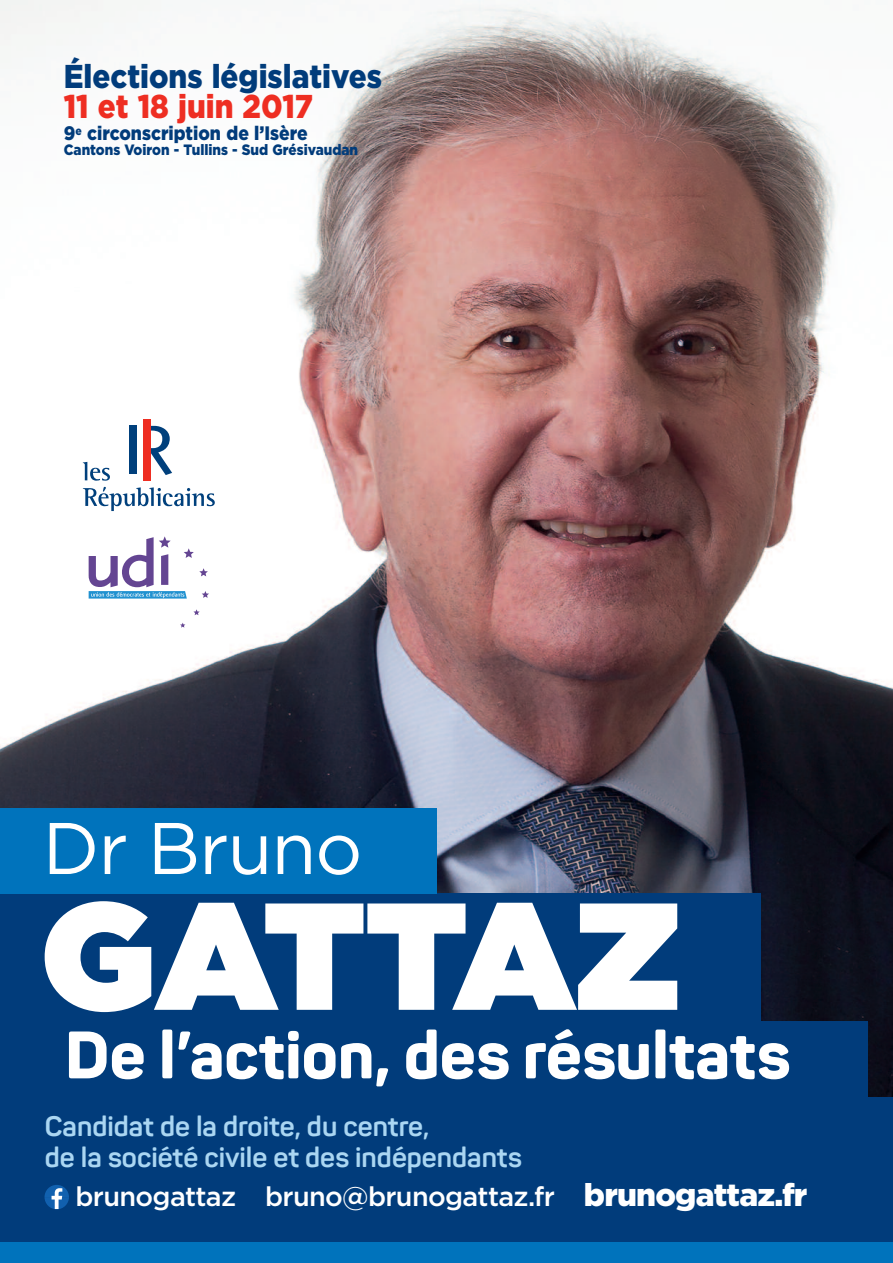
<style>
.page{position:relative;width:893px;height:1263px;background:#fff}
.page>*{position:absolute;margin:0;border:0;box-sizing:border-box;transform-origin:0 0}
.t1{font:151.8px "Gotham Ultra";color:#fff}
.t2{font:72.9px "Gotham";letter-spacing:-.015em;color:#fff}
.t3{font:800 66px "Panton";color:#fff}
.t4{font:900 33px "Gotham";color:#013c7b;scale:.9 1}
.t5{font:900 33px "Gotham";color:#ee2e22;scale:.9 1}
.t6{font:700 27.75px/30.8px "Panton";color:#aad6f2}
.t7{font:500 27px "Gotham";letter-spacing:-.025em;color:#fff}
.t8{font:900 19.5px "Gotham";color:#013c7b;scale:.9 1}
.t9{font:900 15px "Gotham";color:#013c7b;scale:.9 1}
.s1{font-weight:900;font-size:31.5px}
</style>
<div class="page">
<img style="left:0;top:0;width:893px;height:1097px">
<div style="left:0;top:893px;width:761px;height:144px;background:#013c7b"></div>
<div style="left:0;top:808px;width:436px;height:85px;background:#0073bc"></div>
<div style="left:0;top:1020px;width:867px;height:81px;background:#013c7b"></div>
<div style="left:0;top:1097px;width:893px;height:157px;background:#013c7b"></div>
<svg style="left:83px;top:462px;width:27px;height:19px"></svg>
<svg style="left:83px;top:487px;width:132px;height:23px"></svg>
<svg style="left:151px;top:426px;width:21px;height:49px"></svg>
<div style="left:143px;top:419px;width:8px;height:61px;background:#ee2e22"></div>
<div style="left:129px;top:426px;width:8px;height:48px;background:#00407c"></div>
<svg style="left:193px;top:609px;width:7px;height:6px"></svg>
<svg style="left:180px;top:623px;width:5px;height:4px"></svg>
<svg style="left:89px;top:537px;width:120px;height:61px"></svg>
<svg style="left:45px;top:1185px;width:24px;height:24px"></svg>
<div style="left:0;top:1242px;width:893px;height:21px;background:#0073bc"></div>
<p class="t4" style="left:64px;top:57px;width:355px">Élections législatives</p>
<p class="t5" style="left:64px;top:87px;width:279px">11 et 18 juin 2017</p>
<p class="t8" style="left:64px;top:122px;width:273px">9<sup>e</sup> circonscription de l’Isère</p>
<p class="t9" style="left:64px;top:141px;width:329px">Cantons Voiron - Tullins - Sud Grésivaudan</p>
<h2 class="t2" style="left:43px;top:806px;width:321px">Dr Bruno</h2>
<h1 class="t1" style="left:41px;top:869px;width:640px">GATTAZ</h1>
<h3 class="t3" style="left:65px;top:1031px;width:726px">De l’action, des résultats</h3>
<p class="t6" style="left:45px;top:1114px;width:478px">Candidat de la droite, du centre,<br>de la société civile et des indépendants</p>
<p class="t7" style="left:76px;top:1181px;width:733px">brunogattaz bruno@brunogattaz.fr <span class="s1">brunogattaz.fr</span></p>
</div>
